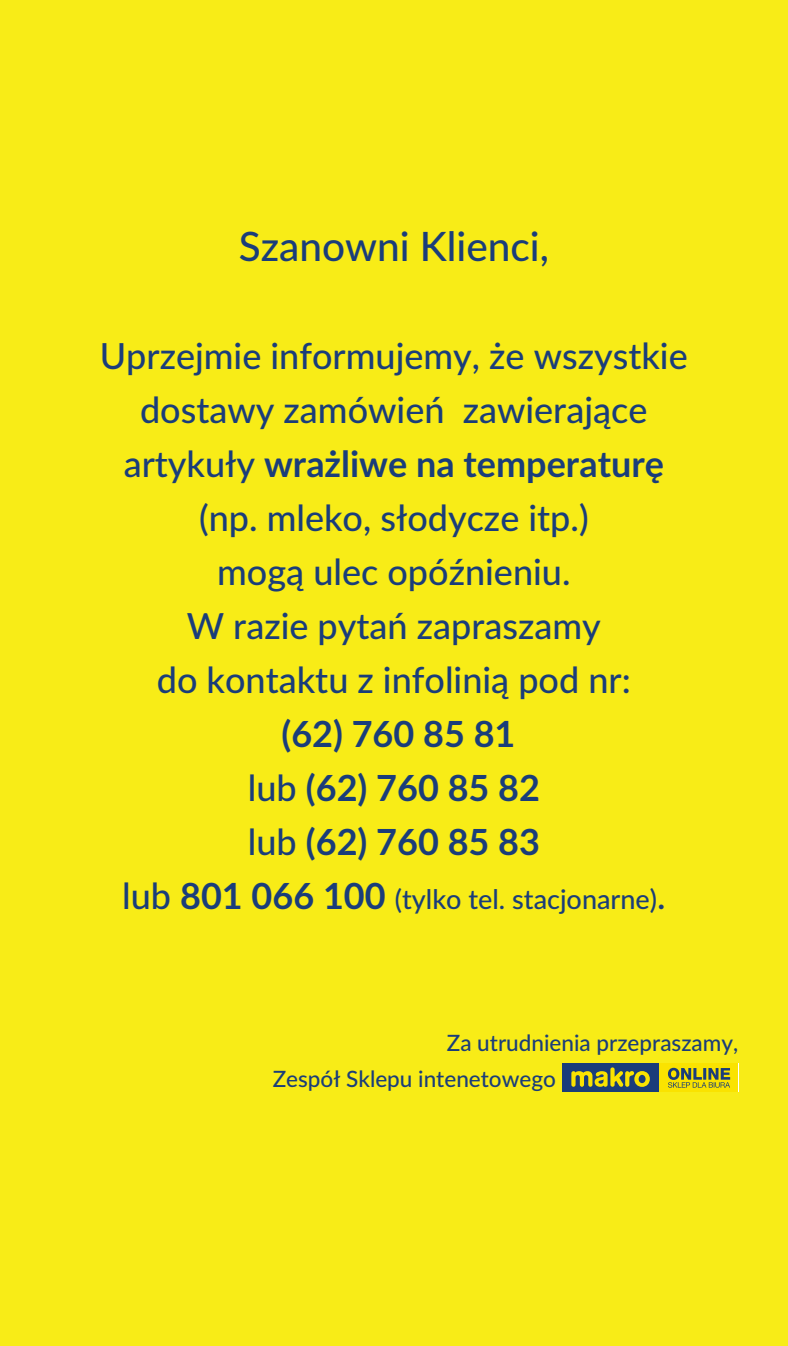
<style>
.page{position:relative;width:788px;height:1346px;background:#f8ec17}
.page>*{position:absolute;margin:0;border:0;box-sizing:border-box;transform-origin:0 0}
.t1{font:500 40.5px "Lato";color:#1a3d7a}
.t2{font:500 36px/54px "Lato";color:#1a3d7a;text-align:center}
.t3{font:700 36px/54px "Lato";color:#1a3d7a;text-align:center}
.t4{font:500 27px "Lato";color:#1a3d7a}
.t5{font:500 22.5px/36px "Lato";color:#1a3d7a}
.s1{font-weight:700}
.s2{font-weight:500}
.s3{font-size:36px}
.s4{font-weight:700;font-size:36px}
</style>
<div class="page">
<div style="left:562px;top:1063px;width:97px;height:28px;background:#1a3d7a"></div>
<svg style="left:571px;top:1067px;width:78px;height:19px"></svg>
<div style="left:659px;top:1063px;width:79px;height:28px;background:#fae300"></div>
<svg style="left:668px;top:1067px;width:62px;height:20px"></svg>
<p class="t1" style="left:239px;top:213px;width:312px">Szanowni Klienci,</p>
<p class="t2" style="left:100px;top:325px;width:589px">Uprzejmie informujemy, że wszystkie dostawy zamówień zawierające artykuły <span class="s1">wrażliwe na temperaturę </span>(np. mleko, słodycze itp.)<br>mogą ulec opóźnieniu.<br>W razie pytań zapraszamy<br>do kontaktu z infolinią pod nr:</p>
<p class="t3" style="left:248px;top:702px;width:293px">(62) 760 85 81<br><span class="s2">lub</span> (62) 760 85 82 <span class="s2">lub</span> (62) 760 85 83</p>
<p class="t4" style="left:122px;top:877px;width:545px"><span class="s3">lub</span> <span class="s4">801 066 100</span> (tylko tel. stacjonarne)<span class="s3">.</span></p>
<p class="t5" style="left:273px;top:1023px;width:467px;text-indent:174px">Za utrudnienia przepraszamy,<br>Zespół Sklepu intenetowego</p>
</div>
